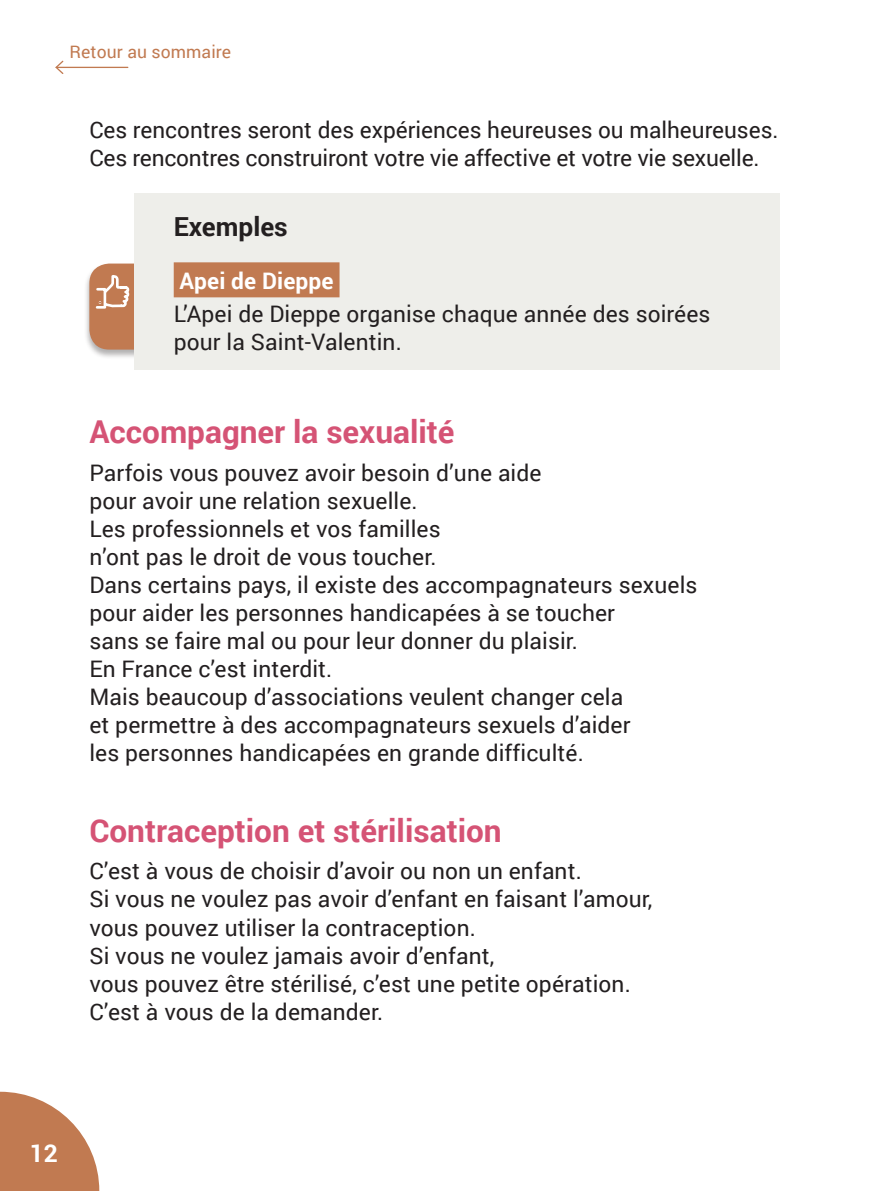
<style>
.page{position:relative;width:869px;height:1191px;background:#fff}
.page>*{position:absolute;margin:0;border:0;box-sizing:border-box;transform-origin:0 0}
.t1{font:700 31.5px "Roboto";color:#d55375}
.t2{font:700 26.25px "Roboto";color:#231f20}
.t3{font:700 24.5px "Roboto";color:#fff}
.t4{font:22.75px/28px "Roboto";letter-spacing:.005em;color:#231f20}
.t5{font:700 22.75px "Roboto";letter-spacing:.005em;color:#fff}
.t6{font:17.5px "Roboto";letter-spacing:.005em;color:#c17a51}
</style>
<div class="page">
<svg style="left:0;top:1091px;width:99px;height:100px"></svg>
<div style="left:84px;top:263px;width:97px;height:97px;background:#231f20;opacity:.35"></div>
<svg style="left:89px;top:263px;width:45px;height:86px;background:#c88a67"></svg>
<div style="left:134px;top:193px;width:645px;height:176px;background:#eeeeea"></div>
<div style="left:174px;top:262px;width:165px;height:35px;background:#c17a51"></div>
<hr style="left:56px;top:67px;width:72px;height:1px;background:#c17a51">
<svg style="left:55px;top:60px;width:10px;height:14px"></svg>
<p class="t6" style="left:69px;top:40px;width:163px">Retour au sommaire</p>
<p class="t4" style="left:89px;top:115px;width:690px">Ces rencontres seront des expériences heureuses ou malheureuses.<br>Ces rencontres construiront votre vie affective et votre vie sexuelle.</p>
<p class="t2" style="left:174px;top:208px;width:116px">Exemples</p>
<p class="t5" style="left:179px;top:264px;width:155px">Apei de Dieppe</p>
<p class="t4" style="left:174px;top:299px;width:538px">L’Apei de Dieppe organise chaque année des soirées pour la Saint-Valentin.</p>
<h1 class="t1" style="left:89px;top:409px;width:366px">Accompagner la sexualité</h1>
<p class="t4" style="left:89px;top:458px;width:609px">Parfois vous pouvez avoir besoin d’une aide<br>pour avoir une relation sexuelle.<br>Les professionnels et vos familles<br>n’ont pas le droit de vous toucher.<br>Dans certains pays, il existe des accompagnateurs sexuels pour aider les personnes handicapées à se toucher<br>sans se faire mal ou pour leur donner du plaisir.<br>En France c’est interdit.<br>Mais beaucoup d’associations veulent changer cela<br>et permettre à des accompagnateurs sexuels d’aider<br>les personnes handicapées en grande difficulté.</p>
<h1 class="t1" style="left:89px;top:808px;width:413px">Contraception et stérilisation</h1>
<p class="t4" style="left:89px;top:856px;width:564px">C’est à vous de choisir d’avoir ou non un enfant.<br>Si vous ne voulez pas avoir d’enfant en faisant l’amour, vous pouvez utiliser la contraception.<br>Si vous ne voulez jamais avoir d’enfant,<br>vous pouvez être stérilisé, c’est une petite opération.<br>C’est à vous de la demander.</p>
<p class="t3" style="left:30px;top:1136px;width:30px">12</p>
</div>
